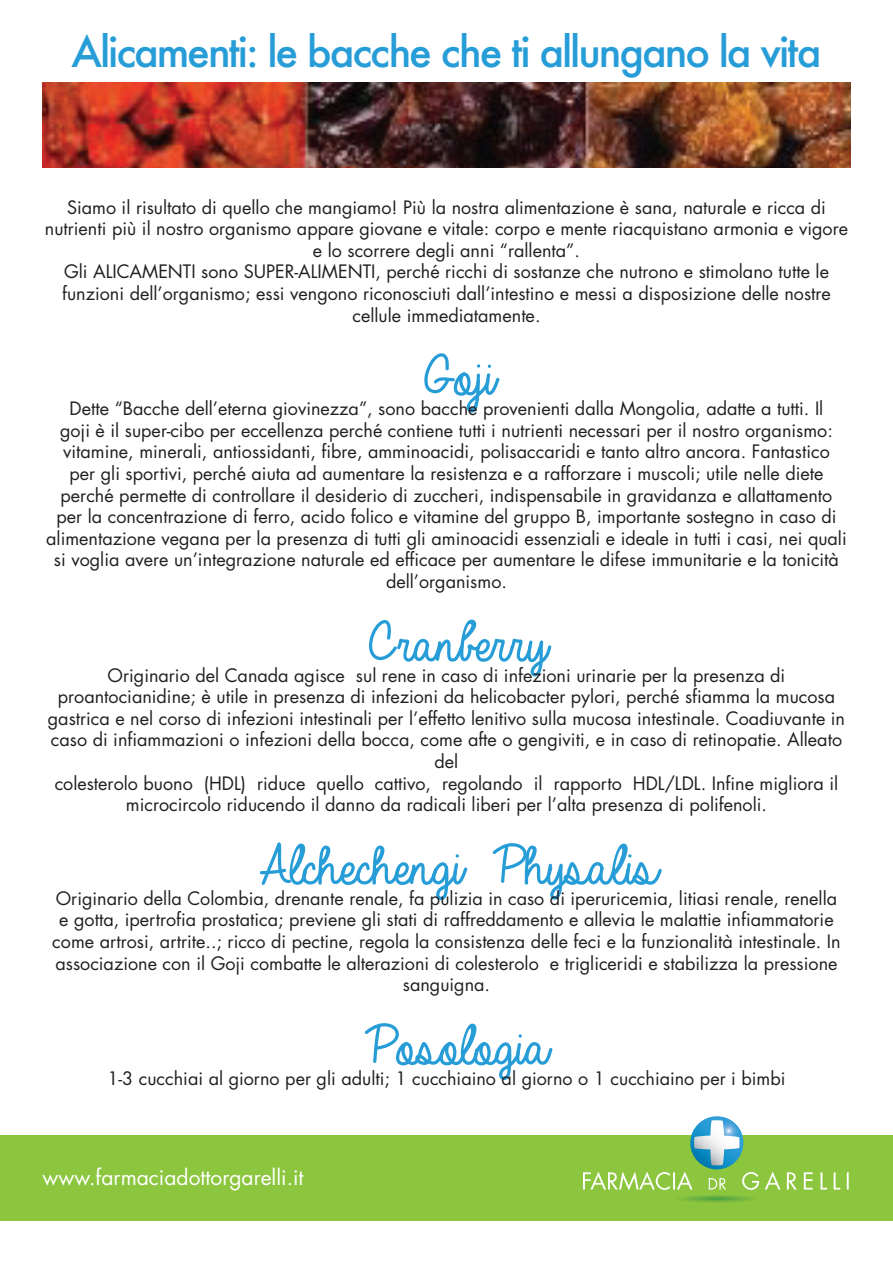
<style>
.page{position:relative;width:893px;height:1263px;background:#fff}
.page>*{position:absolute;margin:0;border:0;box-sizing:border-box;transform-origin:0 0}
.t1{font:60px "Always In My Heart";color:#279dd8}
.t2{font:500 41.25px "Futura";letter-spacing:-.05em;color:#279dd8}
.t3{font:21px "Futura";color:#fff}
.t4{font:18px/21.6px "Futura";color:#231f20;text-align:center}
</style>
<div class="page">
<img style="left:43px;top:82px;width:807px;height:85px">
<div style="left:0;top:1135px;width:893px;height:85px;background:#8bc63e"></div>
<svg style="left:690px;top:1116px;width:53px;height:53px"></svg>
<svg style="left:694px;top:1117px;width:50px;height:48px"></svg>
<svg style="left:583px;top:1171px;width:266px;height:31px"></svg>
<h2 class="t2" style="left:72px;top:23px;width:751px">Alicamenti: le bacche che ti allungano la vita</h2>
<p class="t4" style="left:45px;top:196px;width:805px">Siamo il risultato di quello che mangiamo! Più la nostra alimentazione è sana, naturale e ricca di nutrienti più il nostro organismo appare giovane e vitale: corpo e mente riacquistano armonia e vigore e lo scorrere degli anni “rallenta”.<br>Gli ALICAMENTI sono SUPER-ALIMENTI, perché ricchi di sostanze che nutrono e stimolano tutte le funzioni dell’organismo; essi vengono riconosciuti dall’intestino e messi a disposizione delle nostre cellule immediatamente.</p>
<h1 class="t1" style="left:410px;top:344px;width:75px">Goji</h1>
<p class="t4" style="left:46px;top:398px;width:802px">Dette “Bacche dell’eterna giovinezza”, sono bacche provenienti dalla Mongolia, adatte a tutti. Il<br>goji è il super-cibo per eccellenza perché contiene tutti i nutrienti necessari per il nostro organismo: vitamine, minerali, antiossidanti, fibre, amminoacidi, polisaccaridi e tanto altro ancora. Fantastico<br>per gli sportivi, perché aiuta ad aumentare la resistenza e a rafforzare i muscoli; utile nelle diete perché permette di controllare il desiderio di zuccheri, indispensabile in gravidanza e allattamento per la concentrazione di ferro, acido folico e vitamine del gruppo B, importante sostegno in caso di alimentazione vegana per la presenza di tutti gli aminoacidi essenziali e ideale in tutti i casi, nei quali si voglia avere un’integrazione naturale ed efficace per aumentare le difese immunitarie e la tonicità dell’organismo.</p>
<h1 class="t1" style="left:357px;top:610px;width:181px">Cranberry</h1>
<p class="t4" style="left:48px;top:664px;width:799px">Originario del Canada agisce sul rene in caso di infezioni urinarie per la presenza di proantocianidine; è utile in presenza di infezioni da helicobacter pylori, perché sfiamma la mucosa gastrica e nel corso di infezioni intestinali per l’effetto lenitivo sulla mucosa intestinale. Coadiuvante in caso di infiammazioni o infezioni della bocca, come afte o gengiviti, e in caso di retinopatie. Alleato del<br>colesterolo buono (HDL) riduce quello cattivo, regolando il rapporto HDL/LDL. Infine migliora il microcircolo riducendo il danno da radicali liberi per l’alta presenza di polifenoli.</p>
<h1 class="t1" style="left:246px;top:834px;width:402px">Alchechengi Physalis</h1>
<p class="t4" style="left:52px;top:887px;width:790px">Originario della Colombia, drenante renale, fa pulizia in caso di iperuricemia, litiasi renale, renella e gotta, ipertrofia prostatica; previene gli stati di raffreddamento e allevia le malattie infiammatorie come artrosi, artrite..; ricco di pectine, regola la consistenza delle feci e la funzionalità intestinale. In associazione con il Goji combatte le alterazioni di colesterolo e trigliceridi e stabilizza la pressione sanguigna.</p>
<h1 class="t1" style="left:356px;top:1014px;width:183px">Posologia</h1>
<p class="t4" style="left:107px;top:1067px;width:680px">1-3 cucchiai al giorno per gli adulti; 1 cucchiaino al giorno o 1 cucchiaino per i bimbi</p>
<p class="t3" style="left:43px;top:1163px;width:263px">www.farmaciadottorgarelli.it</p>
</div>
